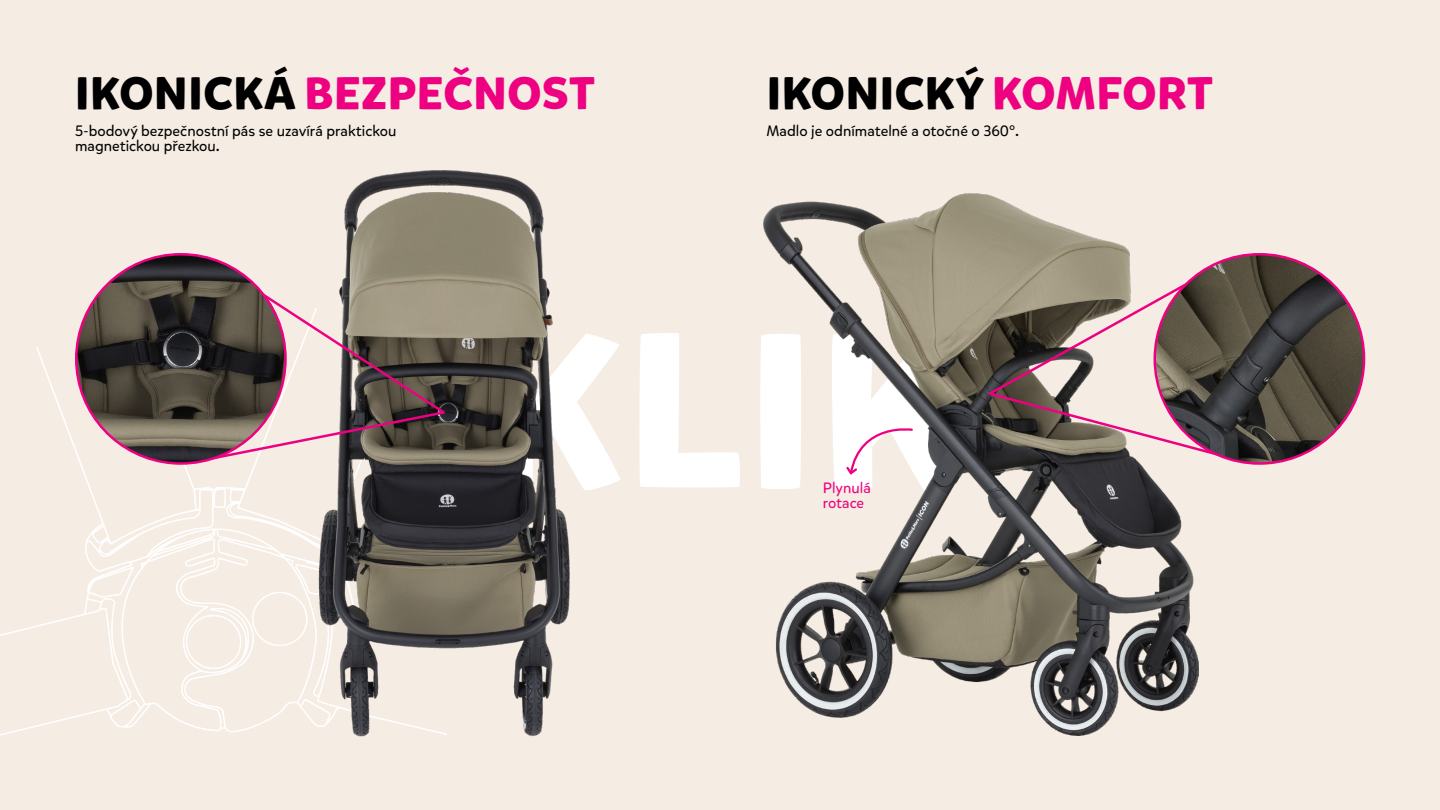
<style>
.page{position:relative;width:1440px;height:810px;background:#f5ece3}
.page>*{position:absolute;margin:0;border:0;box-sizing:border-box;transform-origin:0 0}
.t1{font:700 218.1px "Mikado";color:#fff}
.t2{font:700 45.3px "Mikado";letter-spacing:.015em;color:#ed0181}
.t3{font:700 45.3px "Mikado";letter-spacing:.015em;color:#000}
.t4{font:15px/15px "Mikado";color:#000}
.t5{font:15px/15px "Mikado";color:#ed0181}
.s1{color:#000}
.s2{color:#ed0181}
</style>
<div class="page">
<img style="left:0;top:346px;width:116px;height:390px">
<img style="left:116px;top:170px;width:454px;height:567px">
<svg style="left:288px;top:253px;width:159px;height:212px"></svg>
<svg style="left:74px;top:252px;width:214px;height:214px"></svg>
<img style="left:764px;top:193px;width:435px;height:543px">
<svg style="left:986px;top:254px;width:166px;height:211px"></svg>
<svg style="left:1152px;top:252px;width:214px;height:214px"></svg>
<svg style="left:844px;top:422px;width:70px;height:54px"></svg>
<h2 class="t2" style="left:75px;top:65px;width:521px"><span class="s1">IKONICKÁ</span> BEZPEČNOST</h2>
<p class="t4" style="left:75px;top:124px;width:323px">5-bodový bezpečnostní pás se uzavírá praktickou magnetickou přezkou.</p>
<h2 class="t3" style="left:767px;top:65px;width:448px">IKONICKÝ <span class="s2">KOMFORT</span></h2>
<p class="t4" style="left:766px;top:124px;width:254px">Madlo je odnímatelné a otočné o 360°.</p>
<h1 class="t1" style="left:479px;top:274px;width:484px">KLIK</h1>
<p class="t5" style="left:823px;top:480px;width:50px">Plynulá rotace</p>
</div>
